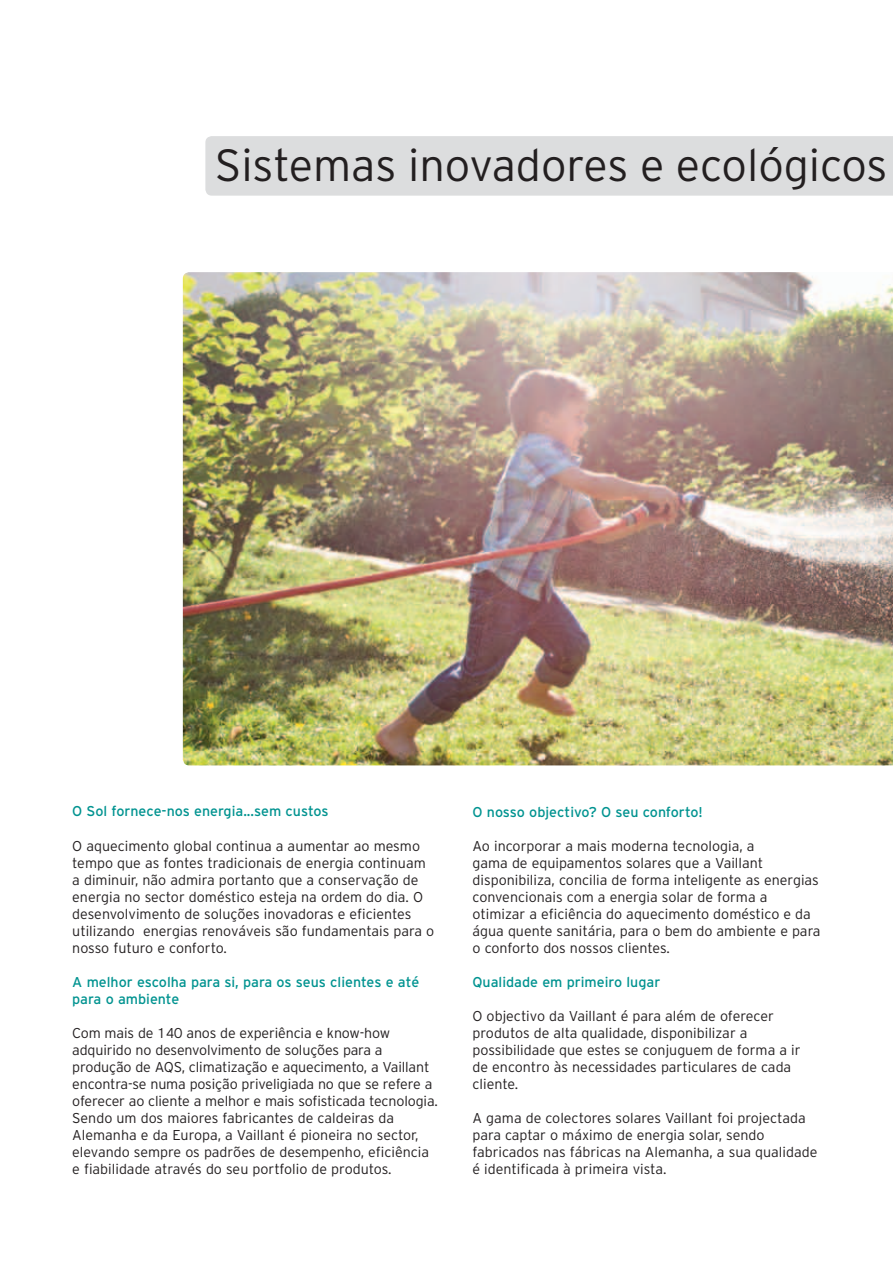
<style>
.page{position:relative;width:893px;height:1263px;background:#fff}
.page>*{position:absolute;margin:0;border:0;box-sizing:border-box;transform-origin:0 0}
.t1{font:300 45px "VAI Interstate";color:#231f20}
.t2{font:300 14.25px/17px "VAI Interstate";color:#231f20}
.t3{font:14.25px/17px "VAI Interstate";color:#009390}
</style>
<div class="page">
<img style="left:183px;top:272px;width:710px;height:493px">
<div style="left:205px;top:136px;width:688px;height:60px;background:#dcddde"></div>
<h1 class="t1" style="left:215px;top:140px;width:674px">Sistemas inovadores e ecológicos</h1>
<p class="t3" style="left:72px;top:803px;width:258px">O Sol fornece-nos energia...sem custos</p>
<p class="t2" style="left:72px;top:837px;width:363px">O aquecimento global continua a aumentar ao mesmo tempo que as fontes tradicionais de energia continuam a diminuir, não admira portanto que a conservação de energia no sector doméstico esteja na ordem do dia. O desenvolvimento de soluções inovadoras e eficientes utilizando energias renováveis são fundamentais para o nosso futuro e conforto.</p>
<p class="t3" style="left:72px;top:973px;width:348px">A melhor escolha para si, para os seus clientes e até para o ambiente</p>
<p class="t2" style="left:72px;top:1024px;width:367px">Com mais de 140 anos de experiência e know-how adquirido no desenvolvimento de soluções para a produção de AQS, climatização e aquecimento, a Vaillant encontra-se numa posição priveligiada no que se refere a oferecer ao cliente a melhor e mais sofisticada tecnologia.<br>Sendo um dos maiores fabricantes de caldeiras da Alemanha e da Europa, a Vaillant é pioneira no sector, elevando sempre os padrões de desempenho, eficiência e fiabilidade através do seu portfolio de produtos.</p>
<p class="t3" style="left:472px;top:803px;width:232px">O nosso objectivo? O seu conforto!</p>
<p class="t2" style="left:472px;top:837px;width:350px">Ao incorporar a mais moderna tecnologia, a<br>gama de equipamentos solares que a Vaillant disponibiliza, concilia de forma inteligente as energias convencionais com a energia solar de forma a otimizar a eficiência do aquecimento doméstico e da água quente sanitária, para o bem do ambiente e para o conforto dos nossos clientes.</p>
<p class="t3" style="left:472px;top:973px;width:189px">Qualidade em primeiro lugar</p>
<p class="t2" style="left:472px;top:1007px;width:330px">O objectivo da Vaillant é para além de oferecer produtos de alta qualidade, disponibilizar a possibilidade que estes se conjuguem de forma a ir de encontro às necessidades particulares de cada cliente.</p>
<p class="t2" style="left:472px;top:1109px;width:346px">A gama de colectores solares Vaillant foi projectada para captar o máximo de energia solar, sendo fabricados nas fábricas na Alemanha, a sua qualidade é identificada à primeira vista.</p>
</div>
